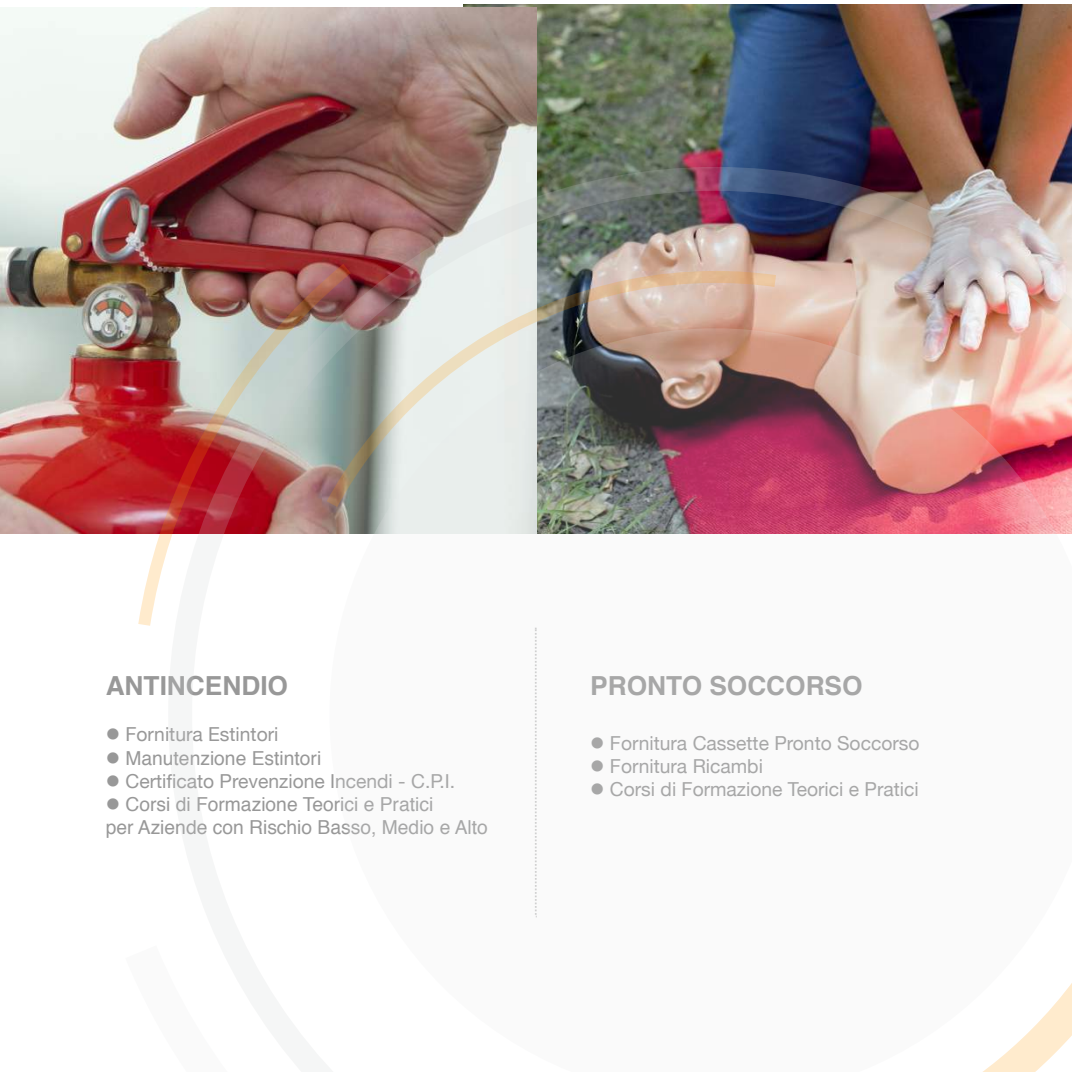
<style>
.page{position:relative;width:1072px;height:1072px;background:#fff}
.page>*{position:absolute;margin:0;border:0;box-sizing:border-box;transform-origin:0 0}
.t1{font:700 26.25px "Helvetica";color:#989898}
.t2{font:19.25px "Helvetica Neue";color:#989898}
.t3{font:19.25px/23.1px "Helvetica";color:#989898}
</style>
<div class="page">
<img style="left:463px;top:5px;width:609px;height:162px">
<img style="left:0;top:8px;width:537px;height:526px">
<img style="left:138px;top:264px;width:30px;height:362px">
<img style="left:168px;top:167px;width:904px;height:380px">
<img style="left:292px;top:291px;width:780px;height:781px">
<h1 class="t1" style="left:106px;top:664px;width:184px">ANTINCENDIO</h1>
<p class="t2" style="left:106px;top:720px;width:174px">● Fornitura Estintori</p>
<p class="t3" style="left:106px;top:747px;width:217px">● Manutenzione Estintori</p>
<p class="t2" style="left:106px;top:767px;width:351px">● Certificato Prevenzione Incendi - C.P.I.</p>
<p class="t3" style="left:106px;top:793px;width:383px">● Corsi di Formazione Teorici e Pratici<br>per Aziende con Rischio Basso, Medio e Alto</p>
<h1 class="t1" style="left:590px;top:664px;width:274px">PRONTO SOCCORSO</h1>
<p class="t2" style="left:590px;top:729px;width:331px">● Fornitura Cassette Pronto Soccorso</p>
<p class="t2" style="left:590px;top:752px;width:174px">● Fornitura Ricambi</p>
<p class="t2" style="left:590px;top:775px;width:330px">● Corsi di Formazione Teorici e Pratici</p>
</div>
